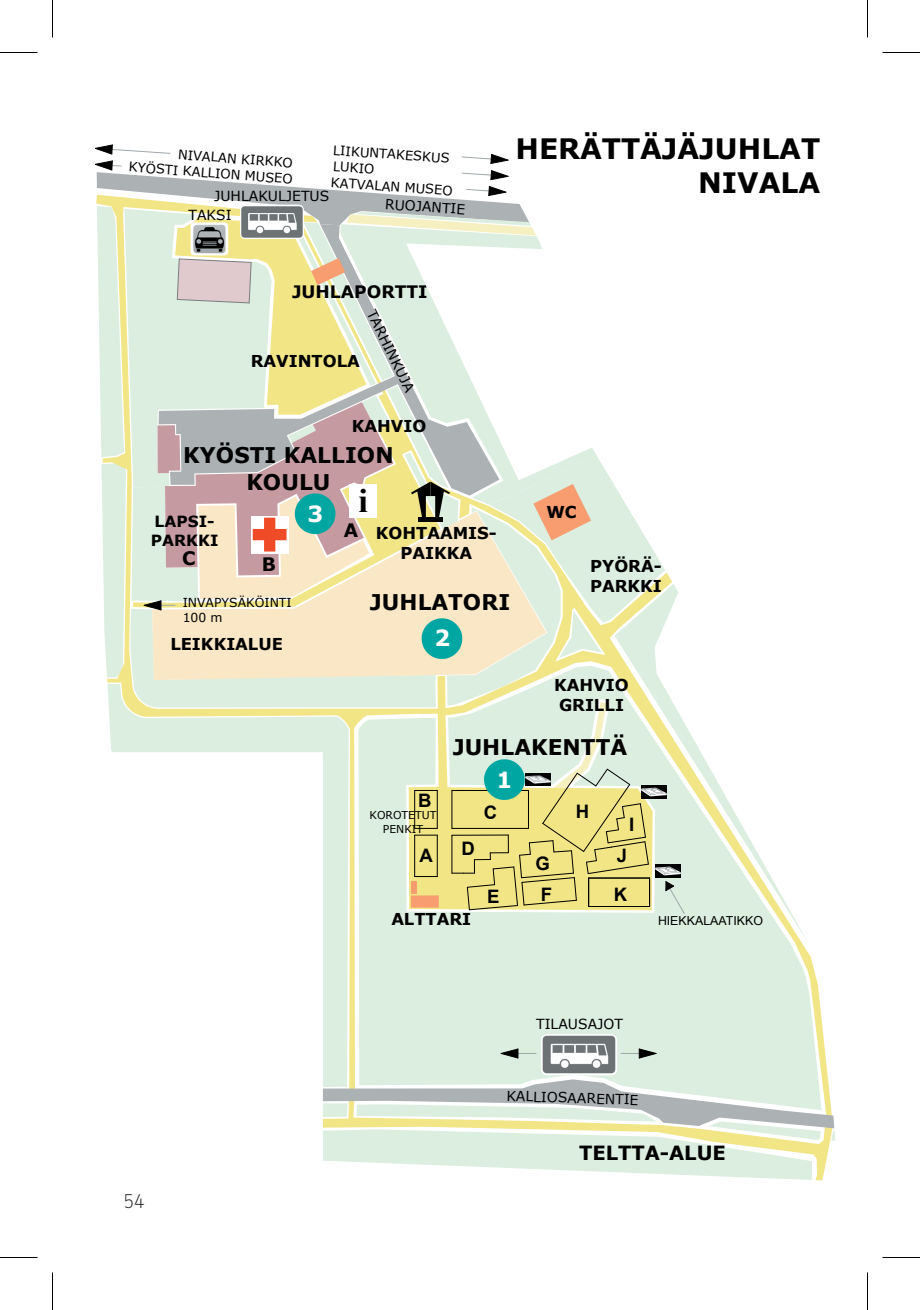
<style>
.page{position:relative;width:920px;height:1310px;background:#fff}
.page>*{position:absolute;margin:0;border:0;box-sizing:border-box;transform-origin:0 0}
.t1{font:700 34px "Times New Roman";color:#000}
.t2{font:700 28.25px/34px "Verdana";color:#000;text-align:right}
.t3{font:700 22.25px "Verdana";color:#fff}
.t4{font:700 21.5px/26.2px "Verdana";color:#000;text-align:center}
.t5{font:200 20px "Facit";color:#231f20}
.t6{font:700 19.5px "Verdana";letter-spacing:-.005em;color:#000}
.t7{font:700 18.5px "Arial";color:#000}
.t8{font:700 18.5px "Verdana";color:#000}
.t9{font:700 17.25px "Verdana";letter-spacing:-.005em;color:#000}
.t10{font:700 16.5px/19.8px "Verdana";color:#000}
.t11{font:700 15.5px/18.8px "Verdana";color:#000}
.t12{font:14px/19px "Verdana";color:#000}
.t13{font:13px "Verdana";color:#000}
.t14{font:12.5px/15px "Verdana";color:#000}
.t15{font:12.5px "Arial";color:#000}
.t16{font:10.75px/13.2px "Verdana";letter-spacing:-.005em;color:#000;text-align:center}
</style>
<div class="page">
<div style="left:322px;top:914px;width:502px;height:213px;background:#dceedf"></div>
<svg style="left:615px;top:725px;width:193px;height:217px"></svg>
<svg style="left:323px;top:1034px;width:512px;height:146px"></svg>
<img style="left:541px;top:1034px;width:76px;height:41px">
<svg style="left:95px;top:145px;width:590px;height:769px"></svg>
<hr style="left:0;top:52px;width:38px;height:1px;background:#000">
<hr style="left:882px;top:52px;width:38px;height:1px;background:#000">
<hr style="left:0;top:1257px;width:38px;height:1px;background:#000">
<hr style="left:882px;top:1257px;width:38px;height:1px;background:#000">
<hr style="left:52px;top:0;width:1px;height:38px;background:#000">
<hr style="left:52px;top:1272px;width:1px;height:38px;background:#000">
<hr style="left:867px;top:0;width:1px;height:38px;background:#000">
<hr style="left:867px;top:1272px;width:1px;height:38px;background:#000">
<p class="t13" style="left:334px;top:141px;width:118px;rotate:4deg">LIIKUNTAKESKUS</p>
<p class="t13" style="left:179px;top:146px;width:117px;rotate:4deg">NIVALAN KIRKKO</p>
<p class="t13" style="left:130px;top:158px;width:166px;rotate:4deg">KYÖSTI KALLION MUSEO</p>
<p class="t13" style="left:334px;top:157px;width:43px;rotate:4deg">LUKIO</p>
<p class="t13" style="left:331px;top:173px;width:124px;rotate:4deg">KATVALAN MUSEO</p>
<p class="t12" style="left:189px;top:186px;width:142px;text-indent:26px">JUHLAKULJETUS<br>TAKSI</p>
<p class="t12" style="left:386px;top:194px;width:82px;rotate:4deg">RUOJANTIE</p>
<p class="t2" style="left:516px;top:131px;width:306px">HERÄTTÄJÄJUHLAT<br>NIVALA</p>
<p class="t9" style="left:292px;top:279px;width:137px">JUHLAPORTTI</p>
<p class="t12" style="left:380px;top:306px;width:92px;rotate:64deg">TARHINKUJA</p>
<p class="t10" style="left:251px;top:350px;width:111px">RAVINTOLA</p>
<p class="t10" style="left:352px;top:416px;width:76px">KAHVIO</p>
<p class="t4" style="left:183px;top:442px;width:212px">KYÖSTI KALLION<br>KOULU</p>
<p class="t1" style="left:359px;top:477px;width:11px">i</p>
<p class="t3" style="left:308px;top:498px;width:17px">3</p>
<p class="t11" style="left:151px;top:512px;width:69px">LAPSI-<br>PARKKI</p>
<p class="t10" style="left:376px;top:522px;width:123px;text-align:center">KOHTAAMIS-<br>PAIKKA</p>
<p class="t8" style="left:344px;top:517px;width:16px">A</p>
<p class="t8" style="left:182px;top:545px;width:15px">C</p>
<p class="t8" style="left:262px;top:551px;width:16px">B</p>
<p class="t14" style="left:183px;top:595px;width:111px">INVAPYSÄKÖINTI<br>100 m</p>
<p class="t10" style="left:170px;top:634px;width:114px">LEIKKIALUE</p>
<p class="t4" style="left:370px;top:588px;width:142px">JUHLATORI</p>
<p class="t3" style="left:435px;top:622px;width:17px">2</p>
<p class="t10" style="left:546px;top:501px;width:32px">WC</p>
<p class="t10" style="left:590px;top:556px;width:73px">PYÖRÄ-<br>PARKKI</p>
<p class="t10" style="left:554px;top:675px;width:76px">KAHVIO<br>GRILLI</p>
<p class="t4" style="left:453px;top:733px;width:176px">JUHLAKENTTÄ</p>
<p class="t5" style="left:123px;top:1188px;width:23px">54</p>
<p class="t7" style="left:418px;top:788px;width:15px">B</p>
<p class="t16" style="left:370px;top:809px;width:68px">KOROTETUT<br>PENKIT</p>
<p class="t7" style="left:419px;top:843px;width:15px">A</p>
<p class="t7" style="left:462px;top:836px;width:15px">D</p>
<p class="t10" style="left:391px;top:909px;width:81px">ALTTARI</p>
<p class="t3" style="left:496px;top:764px;width:17px">1</p>
<p class="t7" style="left:484px;top:800px;width:15px">C</p>
<p class="t7" style="left:576px;top:799px;width:15px">H</p>
<p class="t7" style="left:536px;top:851px;width:16px">G</p>
<p class="t7" style="left:487px;top:884px;width:14px">E</p>
<p class="t7" style="left:541px;top:882px;width:13px">F</p>
<p class="t7" style="left:629px;top:812px;width:7px">I</p>
<p class="t7" style="left:617px;top:843px;width:12px">J</p>
<p class="t7" style="left:614px;top:882px;width:15px">K</p>
<p class="t15" style="left:658px;top:912px;width:106px">HIEKKALAATIKKO</p>
<p class="t12" style="left:536px;top:1014px;width:88px">TILAUSAJOT</p>
<p class="t12" style="left:507px;top:1086px;width:134px;rotate:2deg">KALLIOSAARENTIE</p>
<p class="t6" style="left:579px;top:1139px;width:148px">TELTTA-ALUE</p>
</div>
